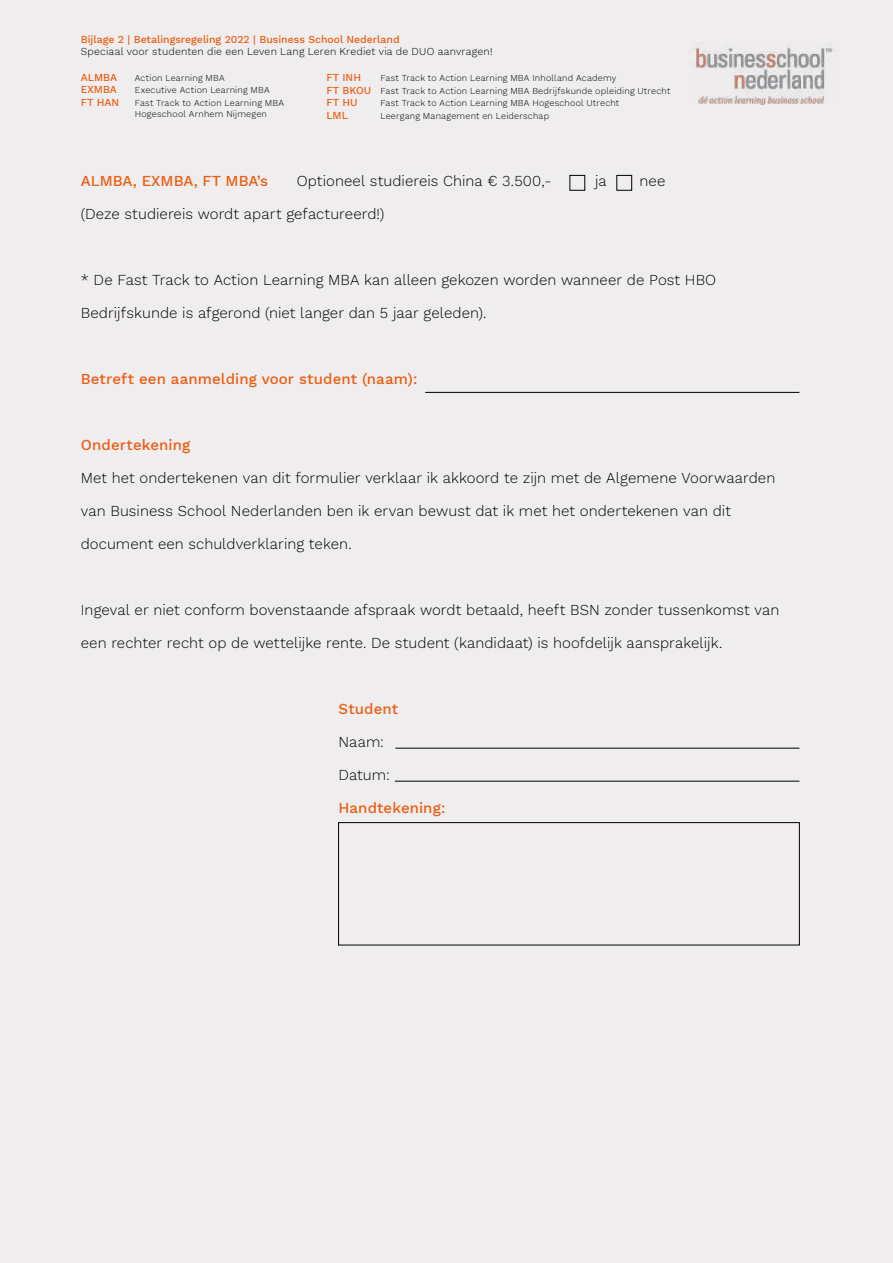
<style>
.page{position:relative;width:893px;height:1263px;background:#efedee}
.page>*{position:absolute;margin:0;border:0;box-sizing:border-box;transform-origin:0 0}
.t1{font:300 15px "Work Sans";letter-spacing:.005em;color:#000}
.t2{font:500 15px "Work Sans";letter-spacing:.005em;color:#eb5d12}
.t3{font:500 10.5px "Work Sans";color:#eb5d12}
.t4{font:300 10.5px "Work Sans";letter-spacing:.02em;color:#000}
.t5{font:300 9px/10.8px "Work Sans";letter-spacing:.025em;color:#000}
.s1{font-weight:500;font-size:10.5px;color:#eb5d12}
</style>
<div class="page">
<img style="left:694px;top:43px;width:139px;height:61px">
<div style="left:338px;top:822px;width:461px;height:123px;border:1px solid #000"></div>
<div style="left:570px;top:175px;width:15px;height:15px;border:1px solid #000"></div>
<div style="left:617px;top:175px;width:15px;height:15px;border:1px solid #000"></div>
<hr style="left:425px;top:392px;width:374px;height:1px;background:#000">
<hr style="left:395px;top:748px;width:404px;height:1px;background:#000">
<hr style="left:395px;top:781px;width:404px;height:1px;background:#000">
<p class="t3" style="left:81px;top:35px;width:320px">Bijlage 2 | Betalingsregeling 2022 | Business School Nederland</p>
<p class="t4" style="left:81px;top:48px;width:413px">Speciaal voor studenten die een Leven Lang Leren Krediet via de DUO aanvragen!</p>
<p class="t3" style="left:81px;top:73px;width:38px">ALMBA</p>
<p class="t5" style="left:135px;top:73px;width:91px">Action Learning MBA</p>
<p class="t3" style="left:81px;top:85px;width:38px">EXMBA</p>
<p class="t5" style="left:135px;top:85px;width:136px">Executive Action Learning MBA</p>
<p class="t3" style="left:81px;top:98px;width:40px">FT HAN</p>
<p class="t5" style="left:135px;top:98px;width:151px">Fast Track to Action Learning MBA<br>Hogeschool Arnhem Nijmegen</p>
<p class="t3" style="left:326px;top:73px;width:36px">FT INH</p>
<p class="t5" style="left:326px;top:72px;width:346px;line-height:12.6px;text-align:center">Fast Track to Action Learning MBA Inholland Academy<br><span class="s1">FT BKOU</span> Fast Track to Action Learning MBA Bedrijfskunde opleiding Utrecht</p>
<p class="t3" style="left:326px;top:98px;width:33px">FT HU</p>
<p class="t5" style="left:380px;top:98px;width:240px">Fast Track to Action Learning MBA Hogeschool Utrecht</p>
<p class="t3" style="left:326px;top:111px;width:23px">LML</p>
<p class="t5" style="left:380px;top:111px;width:170px">Leergang Management en Leiderschap</p>
<p class="t2" style="left:81px;top:175px;width:189px">ALMBA, EXMBA, FT MBA’s</p>
<p class="t1" style="left:297px;top:175px;width:256px">Optioneel studiereis China € 3.500,-</p>
<p class="t1" style="left:595px;top:175px;width:13px">ja</p>
<p class="t1" style="left:639px;top:175px;width:27px">nee</p>
<p class="t1" style="left:81px;top:208px;width:305px">(Deze studiereis wordt apart gefactureerd!)</p>
<p class="t1" style="left:81px;top:274px;width:637px">* De Fast Track to Action Learning MBA kan alleen gekozen worden wanneer de Post HBO</p>
<p class="t1" style="left:81px;top:307px;width:407px">Bedrijfskunde is afgerond (niet langer dan 5 jaar geleden).</p>
<p class="t2" style="left:81px;top:373px;width:338px">Betreft een aanmelding voor student (naam):</p>
<p class="t2" style="left:81px;top:439px;width:111px">Ondertekening</p>
<p class="t1" style="left:81px;top:472px;width:696px">Met het ondertekenen van dit formulier verklaar ik akkoord te zijn met de Algemene Voorwaarden</p>
<p class="t1" style="left:81px;top:505px;width:652px">van Business School Nederlanden ben ik ervan bewust dat ik met het ondertekenen van dit</p>
<p class="t1" style="left:81px;top:538px;width:272px">document een schuldverklaring teken.</p>
<p class="t1" style="left:81px;top:604px;width:700px">Ingeval er niet conform bovenstaande afspraak wordt betaald, heeft BSN zonder tussenkomst van</p>
<p class="t1" style="left:81px;top:637px;width:643px">een rechter recht op de wettelijke rente. De student (kandidaat) is hoofdelijk aansprakelijk.</p>
<p class="t2" style="left:338px;top:703px;width:61px">Student</p>
<p class="t1" style="left:338px;top:736px;width:47px">Naam:</p>
<p class="t1" style="left:338px;top:769px;width:53px">Datum:</p>
<p class="t2" style="left:338px;top:802px;width:108px">Handtekening:</p>
</div>
